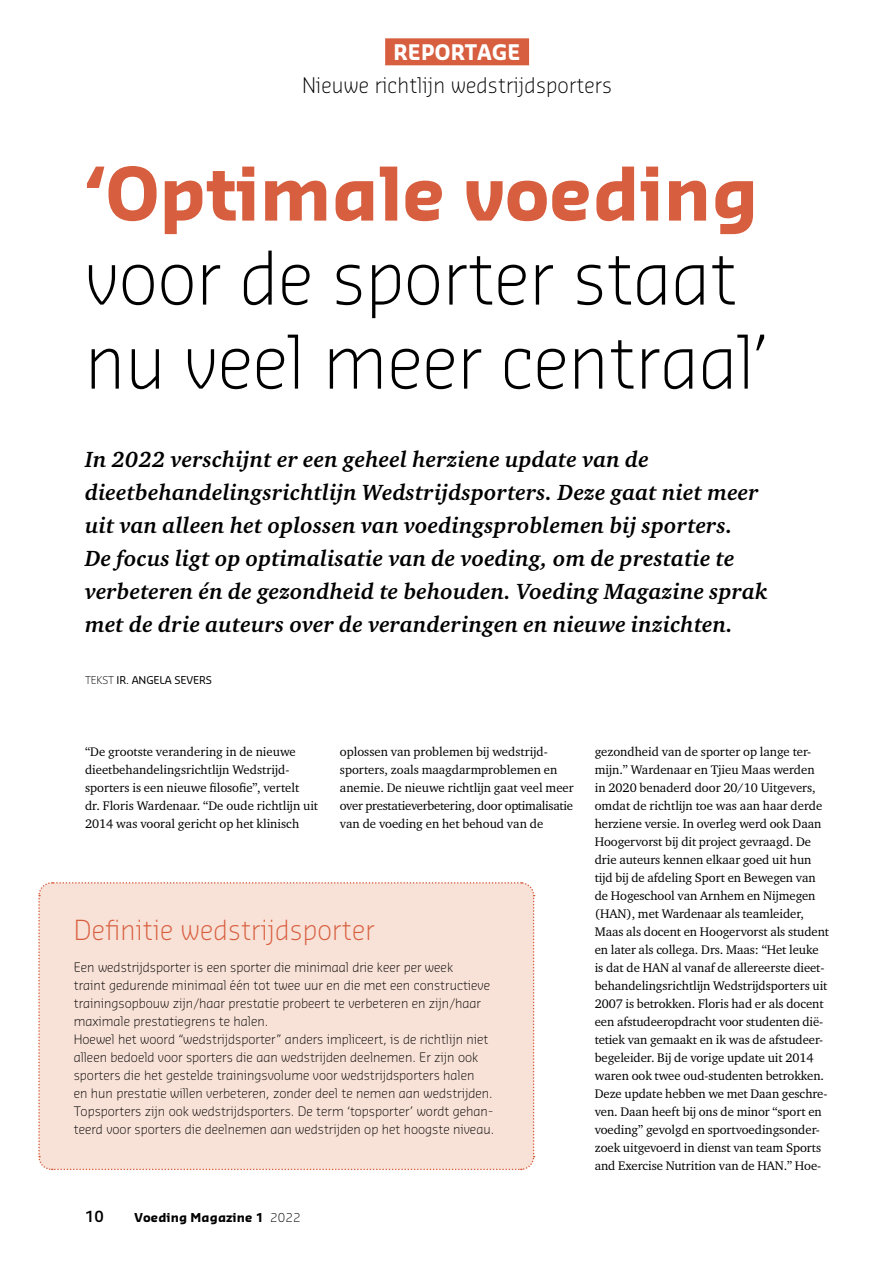
<style>
.page{position:relative;width:893px;height:1263px;background:#fff}
.page>*{position:absolute;margin:0;border:0;box-sizing:border-box;transform-origin:0 0}
.t1{font:300 72px/84px "Sansa Std";color:#000}
.t2{font:700 72px "Sansa Std";color:#d75e3f}
.t3{font:300 27px "Sansa Std";letter-spacing:.01em;color:#d75e3f}
.t4{font:italic 700 22.5px/33px "Charter ITC Std";letter-spacing:.01em;color:#000}
.t5{font:300 21px "Sansa Std";letter-spacing:.01em;color:#000}
.t6{font:700 21px "Sansa Std";letter-spacing:.01em;color:#fff}
.t7{font:600 15px "Sansa Std";color:#000}
.t8{font:12.75px/18px "Charter ITC Std";letter-spacing:-.005em;color:#000}
.t9{font:300 12.75px/18px "Sansa Std";color:#000}
.t10{font:700 12px "Sansa Std";letter-spacing:.01em;color:#000}
.t11{font:10.5px "Sansa Std";letter-spacing:-.01em;color:#000}
.s1{font-weight:300}
</style>
<div class="page">
<div style="left:38px;top:882px;width:497px;height:289px;background:#f8e1d6"></div>
<div style="left:385px;top:38px;width:144px;height:27px;background:#d75e3f"></div>
<h3 class="t6" style="left:394px;top:38px;width:129px">REPORTAGE</h3>
<h3 class="t5" style="left:302px;top:71px;width:311px">Nieuwe richtlijn wedstrijdsporters</h3>
<h1 class="t2" style="left:85px;top:146px;width:675px">‘Optimale voeding</h1>
<h1 class="t1" style="left:85px;top:232px;width:686px">voor de sporter staat nu veel meer centraal’</h1>
<p class="t4" style="left:85px;top:442px;width:684px">In 2022 verschijnt er een geheel herziene update van de dieetbehandelingsrichtlijn Wedstrijdsporters. Deze gaat niet meer uit van alleen het oplossen van voedingsproblemen bij sporters.<br>De focus ligt op optimalisatie van de voeding, om de prestatie te verbeteren én de gezondheid te behouden. Voeding Magazine sprak met de drie auteurs over de veranderingen en nieuwe inzichten.</p>
<p class="t11" style="left:85px;top:673px;width:129px"><span class="s1">TEKST</span> IR. ANGELA SEVERS</p>
<p class="t8" style="left:85px;top:742px;width:235px">“De grootste verandering in de nieuwe dieetbehandelingsrichtlijn Wedstrijd&shy;sporters is een nieuwe filosofie”, vertelt<br>dr. Floris Wardenaar. “De oude richtlijn uit 2014 was vooral gericht op het klinisch</p>
<p class="t8" style="left:340px;top:742px;width:235px">oplossen van problemen bij wedstrijd&shy;sporters, zoals maagdarmproblemen en anemie. De nieuwe richtlijn gaat veel meer over prestatieverbetering, door optimalisatie van de voeding en het behoud van de</p>
<p class="t8" style="left:595px;top:742px;width:236px">gezondheid van de sporter op lange ter&shy;mijn.” Wardenaar en Tjieu Maas werden<br>in 2020 benaderd door 20/10 Uitgevers, omdat de richtlijn toe was aan haar derde herziene versie. In overleg werd ook Daan Hoogervorst bij dit project gevraagd. De drie auteurs kennen elkaar goed uit hun tijd bij de afdeling Sport en Bewegen van de Hogeschool van Arnhem en Nijmegen (HAN), met Wardenaar als teamleider, Maas als docent en Hoogervorst als student en later als collega. Drs. Maas: “Het leuke is dat de HAN al vanaf de allereerste dieet&shy;behandelingsrichtlijn Wedstrijdsporters uit 2007 is betrokken. Floris had er als docent een afstudeeropdracht voor studenten dië&shy;tetiek van gemaakt en ik was de afstudeer&shy;begeleider. Bij de vorige update uit 2014 waren ook twee oud-studenten betrokken.<br>Deze update hebben we met Daan geschre&shy;ven. Daan heeft bij ons de minor “sport en voeding” gevolgd en sportvoedingsonder&shy;zoek uitgevoerd in dienst van team Sports and Exercise Nutrition van de HAN.” Hoe-</p>
<h2 class="t3" style="left:74px;top:912px;width:302px">Definitie wedstrijdsporter</h2>
<p class="t9" style="left:74px;top:958px;width:422px">Een wedstrijdsporter is een sporter die minimaal drie keer per week<br>traint gedurende minimaal één tot twee uur en die met een constructieve trainingsopbouw zijn/haar prestatie probeert te verbeteren en zijn/haar maximale prestatiegrens te halen.<br>Hoewel het woord “wedstrijdsporter” anders impliceert, is de richtlijn niet alleen bedoeld voor sporters die aan wedstrijden deelnemen. Er zijn ook sporters die het gestelde trainingsvolume voor wedstrijdsporters halen<br>en hun prestatie willen verbeteren, zonder deel te nemen aan wedstrijden.<br>Topsporters zijn ook wedstrijdsporters. De term ‘topsporter’ wordt gehan&shy;teerd voor sporters die deelnemen aan wedstrijden op het hoogste niveau.</p>
<p class="t7" style="left:85px;top:1206px;width:20px">10</p>
<p class="t10" style="left:134px;top:1210px;width:168px">Voeding Magazine 1 <span class="s1">2022</span></p>
</div>
